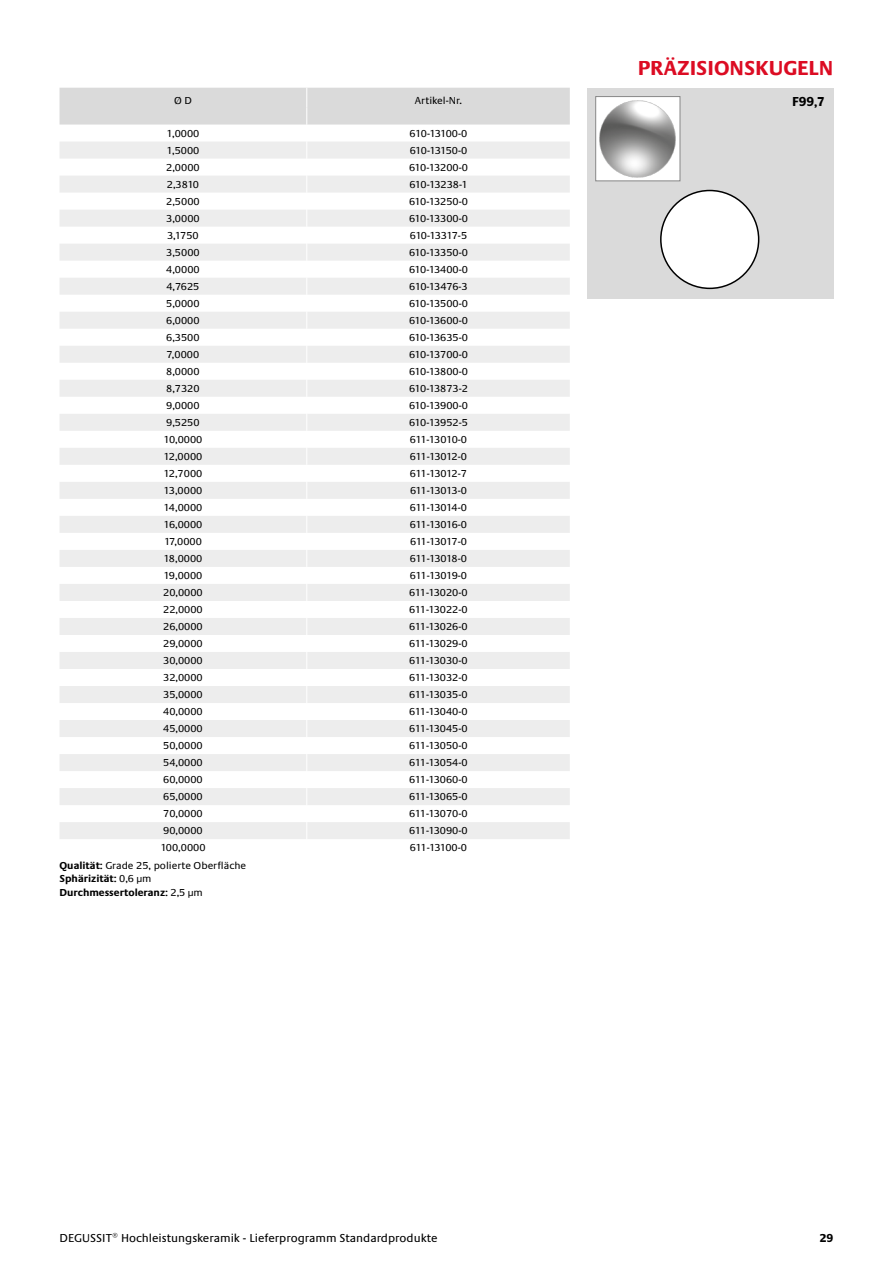
<style>
.page{position:relative;width:893px;height:1263px;background:#fff}
.page>*{position:absolute;margin:0;border:0;box-sizing:border-box;transform-origin:0 0}
.t1{font:700 21px "Praxis EF";color:#dc0c23}
.t2{font:700 13.5px "Praxis EF";color:#000}
.t3{font:12px "Praxis EF";color:#000}
.t4{font:700 12px "Praxis EF";color:#000}
.t5{font:10.5px "Praxis EF";letter-spacing:-.025em;color:#000}
.t6{font:10.5px "Praxis EF";color:#000}
.t7{font:10.5px "Praxis EF";letter-spacing:-.06em;color:#000}
.t8{font:700 10.5px/13.5px "Praxis EF";color:#000}
.t9{font:10.5px "Praxis EF";letter-spacing:-.065em;color:#000}
.t10{font:10.5px "Praxis EF";letter-spacing:-.07em;color:#000}
.t11{font:10.5px "Praxis EF";letter-spacing:-.045em;color:#000}
.t12{font:10.5px "Praxis EF";letter-spacing:-.055em;color:#000}
.s1{font-weight:400}
</style>
<div class="page">
<svg style="left:60px;top:88px;width:510px;height:751px"></svg>
<div style="left:587px;top:88px;width:246px;height:210px;background:#dadada"></div>
<div style="left:595px;top:96px;width:85px;height:85px;background:#fff;border:1px solid #878787"></div>
<img style="left:600px;top:100px;width:76px;height:77px">
<div style="left:661px;top:190px;width:98px;height:98px;background:#fff;border-radius:50%"></div>
<div style="left:660px;top:190px;width:99px;height:99px;border:2px solid #000;border-radius:50%"></div>
<p class="t6" style="left:174px;top:95px;width:19px">Ø D</p>
<p class="t6" style="left:415px;top:95px;width:49px">Artikel-Nr.</p>
<p class="t6" style="left:167px;top:128px;width:34px">1,0000</p>
<p class="t7" style="left:410px;top:128px;width:59px">610-13100-0</p>
<p class="t6" style="left:167px;top:145px;width:34px">1,5000</p>
<p class="t7" style="left:410px;top:145px;width:59px">610-13150-0</p>
<p class="t6" style="left:166px;top:162px;width:35px">2,0000</p>
<p class="t5" style="left:409px;top:162px;width:60px">610-13200-0</p>
<p class="t6" style="left:167px;top:179px;width:34px">2,3810</p>
<p class="t5" style="left:409px;top:179px;width:60px">610-13238-1</p>
<p class="t6" style="left:166px;top:196px;width:35px">2,5000</p>
<p class="t5" style="left:409px;top:196px;width:60px">610-13250-0</p>
<p class="t6" style="left:166px;top:213px;width:35px">3,0000</p>
<p class="t5" style="left:409px;top:213px;width:60px">610-13300-0</p>
<p class="t6" style="left:167px;top:230px;width:33px">3,1750</p>
<p class="t7" style="left:410px;top:230px;width:59px">610-13317-5</p>
<p class="t6" style="left:166px;top:247px;width:35px">3,5000</p>
<p class="t5" style="left:409px;top:247px;width:60px">610-13350-0</p>
<p class="t6" style="left:166px;top:264px;width:35px">4,0000</p>
<p class="t5" style="left:409px;top:264px;width:60px">610-13400-0</p>
<p class="t6" style="left:166px;top:281px;width:35px">4,7625</p>
<p class="t11" style="left:409px;top:281px;width:60px">610-13476-3</p>
<p class="t6" style="left:166px;top:298px;width:35px">5,0000</p>
<p class="t5" style="left:409px;top:298px;width:60px">610-13500-0</p>
<p class="t6" style="left:166px;top:315px;width:35px">6,0000</p>
<p class="t5" style="left:409px;top:315px;width:60px">610-13600-0</p>
<p class="t6" style="left:166px;top:332px;width:35px">6,3500</p>
<p class="t5" style="left:409px;top:332px;width:60px">610-13635-0</p>
<p class="t6" style="left:167px;top:349px;width:34px">7,0000</p>
<p class="t5" style="left:409px;top:349px;width:60px">610-13700-0</p>
<p class="t6" style="left:166px;top:366px;width:35px">8,0000</p>
<p class="t5" style="left:409px;top:366px;width:60px">610-13800-0</p>
<p class="t6" style="left:166px;top:383px;width:35px">8,7320</p>
<p class="t5" style="left:409px;top:383px;width:60px">610-13873-2</p>
<p class="t6" style="left:166px;top:400px;width:35px">9,0000</p>
<p class="t5" style="left:409px;top:400px;width:60px">610-13900-0</p>
<p class="t6" style="left:166px;top:417px;width:35px">9,5250</p>
<p class="t5" style="left:409px;top:417px;width:60px">610-13952-5</p>
<p class="t6" style="left:163px;top:434px;width:41px">10,0000</p>
<p class="t12" style="left:410px;top:434px;width:59px">611-13010-0</p>
<p class="t6" style="left:164px;top:451px;width:40px">12,0000</p>
<p class="t9" style="left:410px;top:451px;width:59px">611-13012-0</p>
<p class="t6" style="left:164px;top:468px;width:40px">12,7000</p>
<p class="t9" style="left:410px;top:468px;width:59px">611-13012-7</p>
<p class="t6" style="left:164px;top:485px;width:40px">13,0000</p>
<p class="t10" style="left:410px;top:485px;width:58px">611-13013-0</p>
<p class="t6" style="left:163px;top:502px;width:40px">14,0000</p>
<p class="t7" style="left:410px;top:502px;width:59px">611-13014-0</p>
<p class="t6" style="left:163px;top:519px;width:40px">16,0000</p>
<p class="t7" style="left:410px;top:519px;width:59px">611-13016-0</p>
<p class="t6" style="left:164px;top:536px;width:39px">17,0000</p>
<p class="t10" style="left:410px;top:536px;width:58px">611-13017-0</p>
<p class="t6" style="left:164px;top:553px;width:40px">18,0000</p>
<p class="t9" style="left:410px;top:553px;width:59px">611-13018-0</p>
<p class="t6" style="left:163px;top:570px;width:40px">19,0000</p>
<p class="t7" style="left:410px;top:570px;width:59px">611-13019-0</p>
<p class="t6" style="left:163px;top:587px;width:41px">20,0000</p>
<p class="t5" style="left:409px;top:587px;width:60px">611-13020-0</p>
<p class="t6" style="left:163px;top:604px;width:41px">22,0000</p>
<p class="t5" style="left:409px;top:604px;width:60px">611-13022-0</p>
<p class="t6" style="left:163px;top:621px;width:41px">26,0000</p>
<p class="t5" style="left:409px;top:621px;width:60px">611-13026-0</p>
<p class="t6" style="left:163px;top:638px;width:41px">29,0000</p>
<p class="t5" style="left:409px;top:638px;width:60px">611-13029-0</p>
<p class="t6" style="left:163px;top:655px;width:41px">30,0000</p>
<p class="t5" style="left:409px;top:655px;width:60px">611-13030-0</p>
<p class="t6" style="left:163px;top:672px;width:41px">32,0000</p>
<p class="t5" style="left:409px;top:672px;width:60px">611-13032-0</p>
<p class="t6" style="left:163px;top:689px;width:41px">35,0000</p>
<p class="t5" style="left:409px;top:689px;width:60px">611-13035-0</p>
<p class="t6" style="left:163px;top:706px;width:41px">40,0000</p>
<p class="t5" style="left:409px;top:706px;width:60px">611-13040-0</p>
<p class="t6" style="left:163px;top:723px;width:41px">45,0000</p>
<p class="t5" style="left:409px;top:723px;width:60px">611-13045-0</p>
<p class="t6" style="left:163px;top:740px;width:41px">50,0000</p>
<p class="t5" style="left:409px;top:740px;width:60px">611-13050-0</p>
<p class="t6" style="left:163px;top:757px;width:41px">54,0000</p>
<p class="t5" style="left:409px;top:757px;width:60px">611-13054-0</p>
<p class="t6" style="left:163px;top:774px;width:41px">60,0000</p>
<p class="t5" style="left:409px;top:774px;width:60px">611-13060-0</p>
<p class="t6" style="left:163px;top:791px;width:41px">65,0000</p>
<p class="t5" style="left:409px;top:791px;width:60px">611-13065-0</p>
<p class="t6" style="left:163px;top:808px;width:41px">70,0000</p>
<p class="t5" style="left:409px;top:808px;width:60px">611-13070-0</p>
<p class="t6" style="left:163px;top:825px;width:41px">90,0000</p>
<p class="t5" style="left:409px;top:825px;width:60px">611-13090-0</p>
<p class="t6" style="left:160px;top:842px;width:47px">100,0000</p>
<p class="t7" style="left:410px;top:842px;width:59px">611-13100-0</p>
<p class="t8" style="left:60px;top:858px;width:188px">Qualität: <span class="s1">Grade 25, polierte Oberfläche<br></span>Sphärizität: <span class="s1">0,6 µm<br></span>Durchmessertoleranz: <span class="s1">2,5 µm</span></p>
<h1 class="t1" style="left:638px;top:57px;width:197px">PRÄZISIONSKUGELN</h1>
<p class="t2" style="left:792px;top:94px;width:34px">F99,7</p>
<p class="t3" style="left:60px;top:1231px;width:379px">DEGUSSIT® Hochleistungskeramik - Lieferprogramm Standardprodukte</p>
<p class="t4" style="left:820px;top:1231px;width:15px">29</p>
</div>
